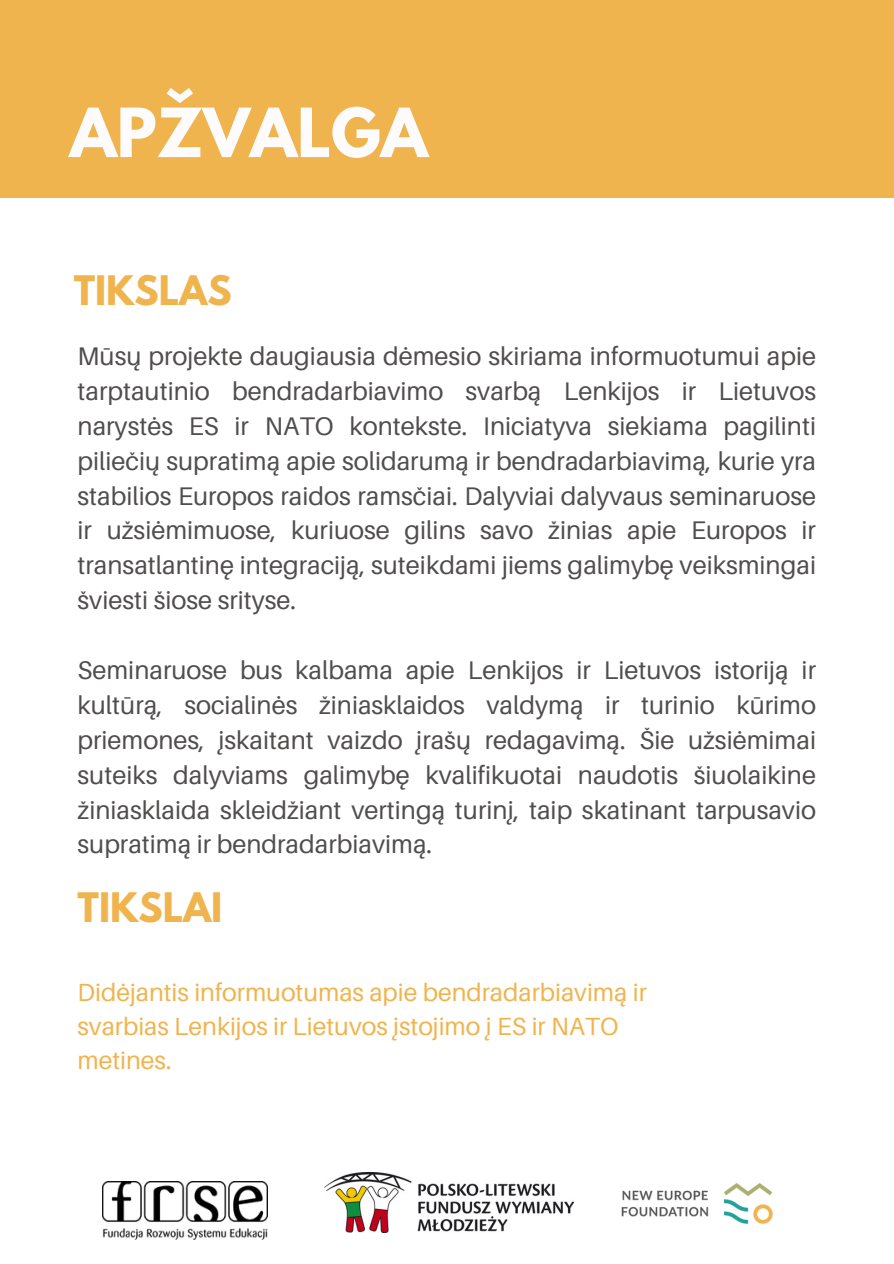
<style>
.page{position:relative;width:894px;height:1264px;background:#fff}
.page>*{position:absolute;margin:0;border:0;box-sizing:border-box;transform-origin:0 0}
.t1{font:700 60px "League Spartan";color:#fdfbfb}
.t2{font:700 36px "League Spartan";color:#f0b44e}
.t3{font:25.5px/34.8px "Aileron";color:#504d4d;text-align:justify}
.t4{font:24.9px/34.3px "Aileron";color:#f0b44e}
</style>
<div class="page">
<div style="left:0;top:0;width:893px;height:198px;background:#f0b44e"></div>
<img style="left:102px;top:1181px;width:166px;height:58px">
<img style="left:325px;top:1172px;width:248px;height:60px">
<img style="left:621px;top:1183px;width:152px;height:41px">
<h1 class="t1" style="left:70px;top:103px;width:359px">APŽVALGA</h1>
<h2 class="t2" style="left:74px;top:273px;width:159px">TIKSLAS</h2>
<p class="t3" style="left:77px;top:338px;width:739px">Mūsų projekte daugiausia dėmesio skiriama informuotumui apie tarptautinio bendradarbiavimo svarbą Lenkijos ir Lietuvos narystės ES ir NATO kontekste. Iniciatyva siekiama pagilinti piliečių supratimą apie solidarumą ir bendradarbiavimą, kurie yra stabilios Europos raidos ramsčiai. Dalyviai dalyvaus seminaruose ir užsiėmimuose, kuriuose gilins savo žinias apie Europos ir transatlantinę integraciją, suteikdami jiems galimybę veiksmingai šviesti šiose srityse.</p>
<p class="t3" style="left:77px;top:652px;width:739px">Seminaruose bus kalbama apie Lenkijos ir Lietuvos istoriją ir kultūrą, socialinės žiniasklaidos valdymą ir turinio kūrimo priemones, įskaitant vaizdo įrašų redagavimą. Šie užsiėmimai suteiks dalyviams galimybę kvalifikuotai naudotis šiuolaikine žiniasklaida skleidžiant vertingą turinį, taip skatinant tarpusavio supratimą ir bendradarbiavimą.</p>
<h2 class="t2" style="left:77px;top:889px;width:146px">TIKSLAI</h2>
<p class="t4" style="left:77px;top:974px;width:570px">Didėjantis informuotumas apie bendradarbiavimą ir svarbias Lenkijos ir Lietuvos įstojimo į ES ir NATO metines.</p>
</div>
